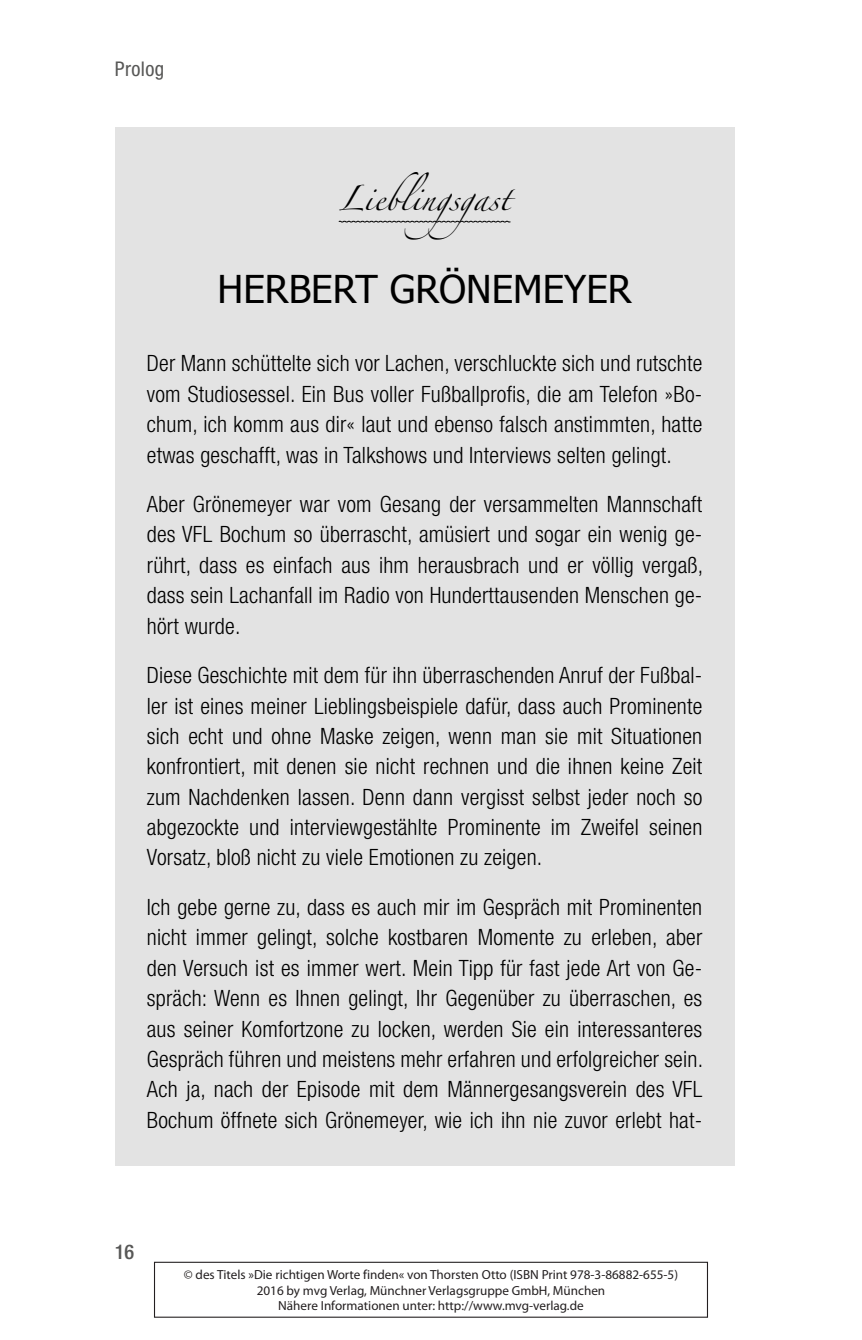
<style>
.page{position:relative;width:862px;height:1340px;background:#fff}
.page>*{position:absolute;margin:0;border:0;box-sizing:border-box;transform-origin:0 0}
.t1{font:38.25px "Tahoma";color:#000}
.t2{font:300 condensed 22.5px/30.4px "Helvetica Neue LT Std";letter-spacing:.01em;color:#000;text-align:justify}
.t3{font:22.5px "Zapfino";color:#000}
.t4{font:condensed 20.25px "Helvetica Neue LT Pro";letter-spacing:.02em;color:#575756}
.t5{font:500 condensed 20.25px "Helvetica Neue LT Pro";color:#575756}
.t6{font:13.28px/15.3px "Myriad Pro";color:#231f20;text-align:center}
</style>
<div class="page">
<div style="left:115px;top:128px;width:618px;height:1037px;background:#e3e3e3"></div>
<svg style="left:338px;top:221px;width:172px;height:2px"></svg>
<div style="left:154px;top:1261px;width:553px;height:56px;border:1px solid #231f20"></div>
<p class="t4" style="left:115px;top:57px;width:51px">Prolog</p>
<p class="t3" style="left:338px;top:189px;width:173px">Lieblingsgast</p>
<h1 class="t1" style="left:217px;top:263px;width:415px">HERBERT GRÖNEMEYER</h1>
<p class="t2" style="left:147px;top:348px;width:556px">Der Mann schüttelte sich vor Lachen, verschluckte sich und rutschte vom Studiosessel. Ein Bus voller Fußballprofis, die am Telefon »Bo&shy;chum, ich komm aus dir« laut und ebenso falsch anstimmten, hatte etwas geschafft, was in Talkshows und Interviews selten gelingt.</p>
<p class="t2" style="left:147px;top:488px;width:557px">Aber Grönemeyer war vom Gesang der versammelten Mannschaft des VFL Bochum so überrascht, amüsiert und sogar ein wenig ge&shy;rührt, dass es einfach aus ihm herausbrach und er völlig vergaß, dass sein Lachanfall im Radio von Hunderttausenden Menschen ge&shy;hört wurde.</p>
<p class="t2" style="left:147px;top:659px;width:556px">Diese Geschichte mit dem für ihn überraschenden Anruf der Fußbal&shy;ler ist eines meiner Lieblingsbeispiele dafür, dass auch Prominente sich echt und ohne Maske zeigen, wenn man sie mit Situationen konfrontiert, mit denen sie nicht rechnen und die ihnen keine Zeit zum Nachdenken lassen. Denn dann vergisst selbst jeder noch so abgezockte und interviewgestählte Prominente im Zweifel seinen Vorsatz, bloß nicht zu viele Emotionen zu zeigen.</p>
<p class="t2" style="left:147px;top:891px;width:556px;text-align:left">Ich gebe gerne zu, dass es auch mir im Gespräch mit Prominenten nicht immer gelingt, solche kostbaren Momente zu erleben, aber den Versuch ist es immer wert. Mein Tipp für fast jede Art von Ge&shy;spräch: Wenn es Ihnen gelingt, Ihr Gegenüber zu überraschen, es aus seiner Komfortzone zu locken, werden Sie ein interessanteres Gespräch führen und meistens mehr erfahren und erfolgreicher sein.<br>Ach ja, nach der Episode mit dem Männergesangsverein des VFL Bochum öffnete sich Grönemeyer, wie ich ihn nie zuvor erlebt hat-</p>
<p class="t5" style="left:115px;top:1239px;width:21px">16</p>
<p class="t6" style="left:184px;top:1267px;width:495px">© des Titels »Die richtigen Worte finden« von Thorsten Otto (ISBN Print 978-3-86882-655-5)<br>2016 by mvg Verlag, Münchner Verlagsgruppe GmbH, München<br>Nähere Informationen unter: http://www.mvg-verlag.de</p>
</div>
